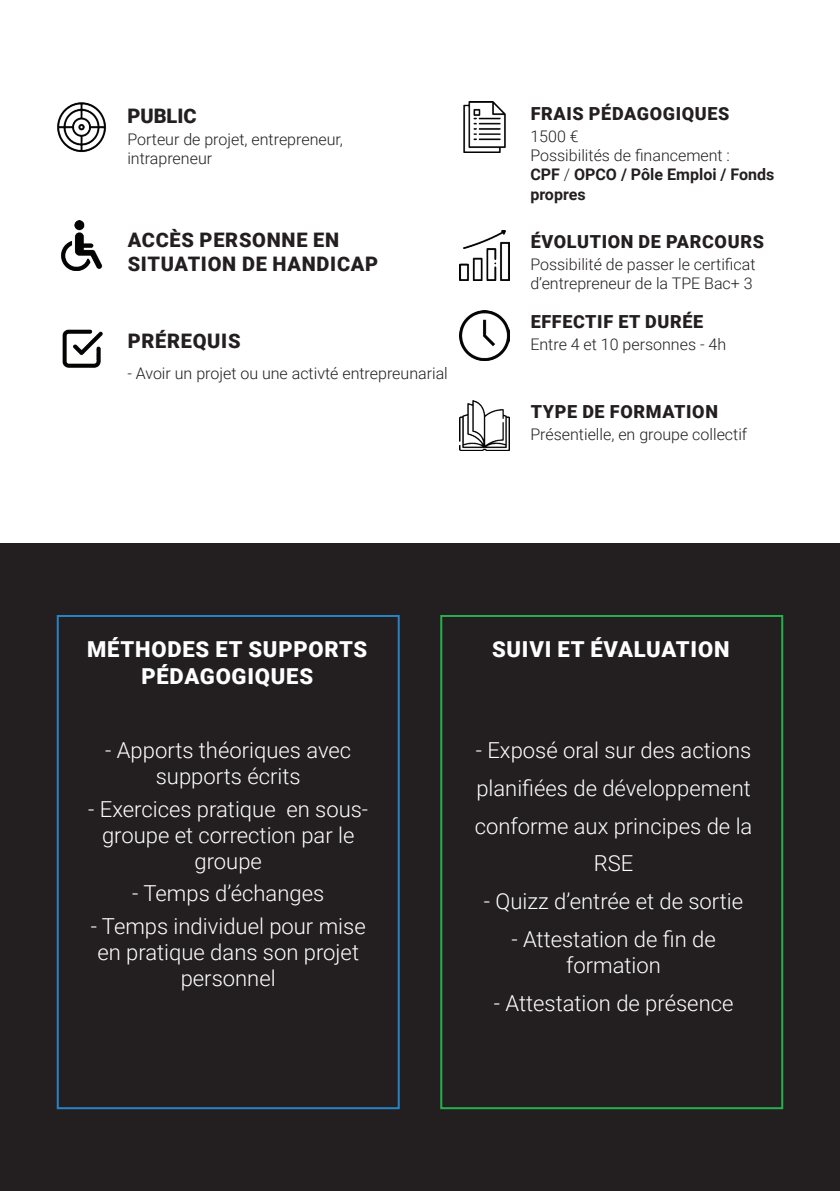
<style>
.page{position:relative;width:840px;height:1191px;background:#fff}
.page>*{position:absolute;margin:0;border:0;box-sizing:border-box;transform-origin:0 0}
.t1{font:300 22px/26.4px "Roboto";color:#fff;text-align:center}
.t2{font:900 22px/26.4px "Roboto";letter-spacing:.035em;color:#fff;text-align:center}
.t3{font:900 20px/24px "Roboto";letter-spacing:.035em;color:#231f20}
.t4{font:900 18px "Roboto";letter-spacing:.035em;color:#231f20}
.t5{font:300 16px/19.2px "Roboto";color:#231f20}
.s1{font-weight:700}
</style>
<div class="page">
<div style="left:0;top:543px;width:839px;height:648px;background:#231f20"></div>
<img style="left:463px;top:102px;width:43px;height:50px">
<img style="left:57px;top:102px;width:50px;height:50px">
<img style="left:61px;top:220px;width:42px;height:50px">
<img style="left:62px;top:329px;width:41px;height:39px">
<img style="left:459px;top:230px;width:50px;height:50px">
<img style="left:459px;top:310px;width:50px;height:50px">
<img style="left:459px;top:400px;width:50px;height:50px">
<div style="left:57px;top:615px;width:342px;height:494px;border:2px solid #2783c5"></div>
<div style="left:440px;top:615px;width:342px;height:494px;border:2px solid #24b04b"></div>
<p class="t3" style="left:127px;top:103px;width:71px">PUBLIC</p>
<p class="t5" style="left:127px;top:129px;width:217px">Porteur de projet, entrepreneur, intrapreneur</p>
<p class="t3" style="left:128px;top:227px;width:252px">ACCÈS PERSONNE EN<br>SITUATION DE HANDICAP</p>
<p class="t3" style="left:128px;top:328px;width:114px">PRÉREQUIS</p>
<p class="t5" style="left:127px;top:363px;width:322px">- Avoir un projet ou une activté entrepreunarial</p>
<p class="t4" style="left:530px;top:101px;width:200px">FRAIS PÉDAGOGIQUES</p>
<p class="t5" style="left:530px;top:126px;width:245px">1500 €<br>Possibilités de financement :<br><span class="s1">CPF</span> / <span class="s1">OPCO / Pôle Emploi / Fonds propres</span></p>
<p class="t4" style="left:530px;top:229px;width:235px">ÉVOLUTION DE PARCOURS</p>
<p class="t5" style="left:530px;top:254px;width:226px">Possibilité de passer le certificat d’entrepreneur de la TPE Bac+ 3</p>
<p class="t4" style="left:530px;top:309px;width:174px">EFFECTIF ET DURÉE</p>
<p class="t5" style="left:530px;top:334px;width:197px">Entre 4 et 10 personnes - 4h</p>
<p class="t4" style="left:530px;top:399px;width:189px">TYPE DE FORMATION</p>
<p class="t5" style="left:530px;top:424px;width:218px">Présentielle, en groupe collectif</p>
<p class="t2" style="left:87px;top:635px;width:282px">MÉTHODES ET SUPPORTS<br>PÉDAGOGIQUES</p>
<p class="t2" style="left:491px;top:635px;width:239px">SUIVI ET ÉVALUATION</p>
<p class="t1" style="left:105px;top:736px;width:247px">- Apports théoriques avec supports écrits</p>
<p class="t1" style="left:88px;top:794px;width:281px">- Exercices pratique en sous&shy;groupe et correction par le groupe</p>
<p class="t1" style="left:132px;top:879px;width:193px">- Temps d’échanges</p>
<p class="t1" style="left:91px;top:911px;width:276px">- Temps individuel pour mise en pratique dans son projet personnel</p>
<p class="t1" style="left:474px;top:730px;width:279px;line-height:37.8px">- Exposé oral sur des actions planifiées de développement conforme aux principes de la<br>RSE</p>
<p class="t1" style="left:483px;top:887px;width:261px">- Quizz d’entrée et de sortie</p>
<p class="t1" style="left:511px;top:925px;width:206px">- Attestation de fin de formation</p>
<p class="t1" style="left:493px;top:989px;width:241px">- Attestation de présence</p>
</div>
